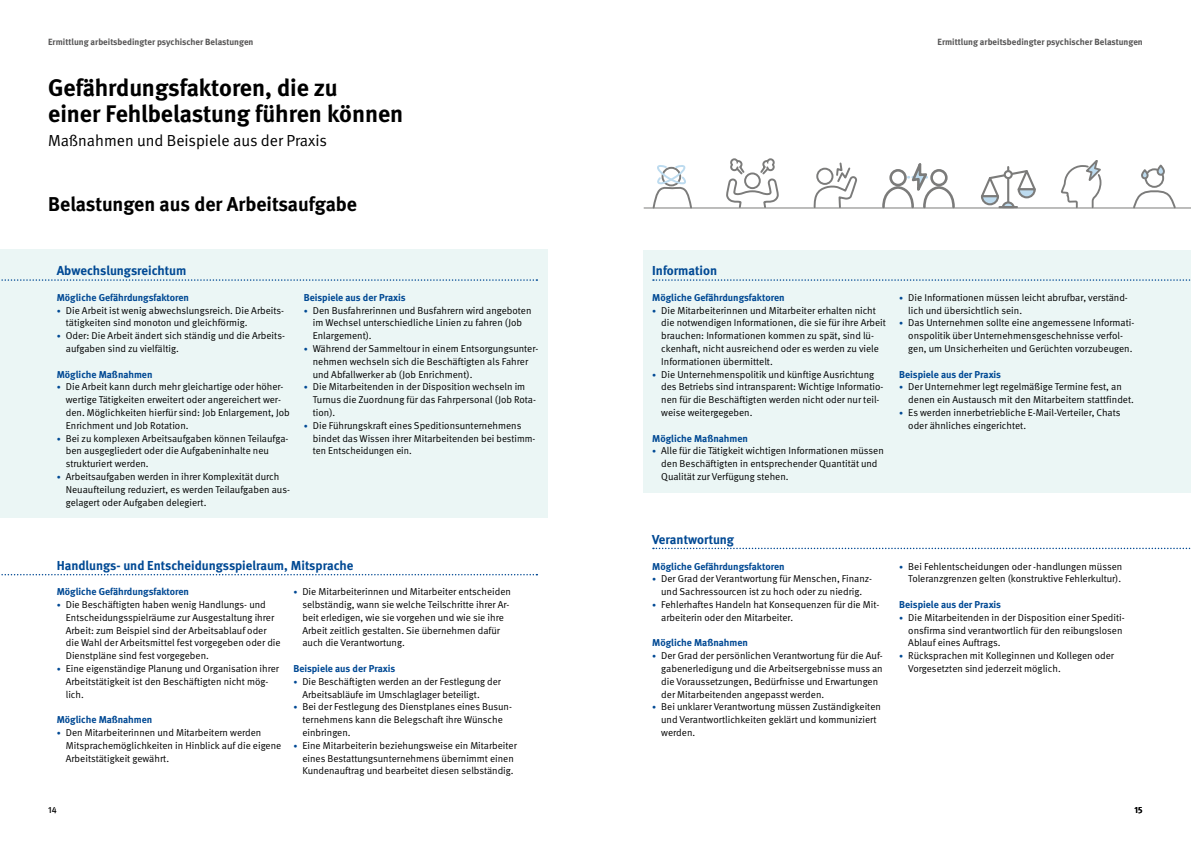
<style>
.page{position:relative;width:1191px;height:842px;background:#fff}
.page>*{position:absolute;margin:0;border:0;box-sizing:border-box;transform-origin:0 0}
._01_Überschriften_C_-_Überschrift_schwarz{font:700 24px/26px "DGUV Meta";color:#000}
._01_Überschriften_D_-_Überschrift_schwarz{font:700 20px "DGUV Meta";color:#000}
._01_Überschriften_C_-_Unter-Überschrift_s{font:16px "DGUV Meta";color:#000}
._01_Überschriften_Zwischenüberschrift_Bla{font:700 13px "DGUV Meta";color:#004994}
._01_Überschriften_Überschrift_Gefährdungs{font:700 13px "DGUV Meta";color:#004994}
.t1{font:10px/12.8px "DGUV Meta";color:#000}
._01_Überschriften_Zwischenüberschrift_Bla-2{font:700 10px "DGUV Meta";color:#004994}
.t2{font:700 9px "DGUV Meta";color:#575656}
.t3{font:500 9px "DGUV Meta";color:#000}
.s1{font-size:8px;color:#004994}
</style>
<div class="page">
<div style="left:643px;top:250px;width:548px;height:243px;background:#ebf6f5"></div>
<div style="left:0;top:250px;width:547px;height:268px;background:#ebf6f5"></div>
<svg style="left:1px;top:279px;width:536px;height:2px"></svg>
<svg style="left:1px;top:574px;width:536px;height:1px"></svg>
<svg style="left:653px;top:279px;width:538px;height:2px"></svg>
<svg style="left:653px;top:548px;width:538px;height:1px"></svg>
<hr style="left:643px;top:207px;width:548px;height:1px;background:#7b7b7a">
<svg style="left:643px;top:158px;width:221px;height:51px"></svg>
<svg style="left:872px;top:160px;width:313px;height:49px"></svg>
<div style="left:1141px;top:169px;width:7px;height:10px;border:2px solid #7b7b7a;border-radius:3px"></div>
<p class="t2" style="left:48px;top:36px;width:207px">Ermittlung arbeitsbedingter psychischer Belastungen</p>
<p class="t2" style="left:937px;top:36px;width:207px">Ermittlung arbeitsbedingter psychischer Belastungen</p>
<h1 class="_01_Überschriften_C_-_Überschrift_schwarz" style="left:48px;top:75px;width:357px">Gefährdungsfaktoren, die zu<br>einer Fehlbelastung führen können</h1>
<h1 class="_01_Überschriften_C_-_Unter-Überschrift_s" style="left:48px;top:131px;width:280px">Maßnahmen und Beispiele aus der Praxis</h1>
<h1 class="_01_Überschriften_D_-_Überschrift_schwarz" style="left:48px;top:192px;width:310px">Belastungen aus der Arbeitsaufgabe</h1>
<h2 class="_01_Überschriften_Zwischenüberschrift_Bla" style="left:57px;top:263px;width:131px">Abwechslungsreichtum</h2>
<h3 class="_01_Überschriften_Zwischenüberschrift_Bla-2" style="left:57px;top:291px;width:134px">Mögliche Gefährdungsfaktoren</h3>
<p class="t1" style="left:66px;top:304px;width:220px;text-indent:-9px"><span class="s1">•</span> Die Arbeit ist wenig abwechslungsreich. Die Arbeits&shy;tätigkeiten sind monoton und gleichförmig.</p>
<p class="t1" style="left:66px;top:330px;width:221px;text-indent:-9px"><span class="s1">•</span> Oder: Die Arbeit ändert sich ständig und die Arbeits&shy;aufgaben sind zu vielfältig.</p>
<h3 class="_01_Überschriften_Zwischenüberschrift_Bla-2" style="left:57px;top:368px;width:97px">Mögliche Maßnahmen</h3>
<p class="t1" style="left:66px;top:381px;width:225px;text-indent:-9px"><span class="s1">•</span> Die Arbeit kann durch mehr gleichartige oder höher&shy;wertige Tätigkeiten erweitert oder angereichert wer&shy;den. Möglichkeiten hierfür sind: Job Enlargement, Job Enrichment und Job Rotation.</p>
<p class="t1" style="left:66px;top:432px;width:224px;text-indent:-9px"><span class="s1">•</span> Bei zu komplexen Arbeitsaufgaben können Teilaufga&shy;ben ausgegliedert oder die Aufgabeninhalte neu strukturiert werden.</p>
<p class="t1" style="left:66px;top:470px;width:226px;text-indent:-9px"><span class="s1">•</span> Arbeitsaufgaben werden in ihrer Komplexität durch<br>Neuaufteilung reduziert, es werden Teilaufgaben aus&shy;gelagert oder Aufgaben delegiert.</p>
<h3 class="_01_Überschriften_Zwischenüberschrift_Bla-2" style="left:304px;top:291px;width:103px">Beispiele aus der Praxis</h3>
<p class="t1" style="left:313px;top:304px;width:220px;text-indent:-9px"><span class="s1">•</span> Den Busfahrerinnen und Busfahrern wird angeboten im Wechsel unterschiedliche Linien zu fahren (Job<br>Enlargement).</p>
<p class="t1" style="left:313px;top:342px;width:227px;text-indent:-9px"><span class="s1">•</span> Während der Sammeltour in einem Entsorgungsunter&shy;nehmen wechseln sich die Beschäftigten als Fahrer und Abfallwerker ab (Job Enrichment).</p>
<p class="t1" style="left:313px;top:381px;width:225px;text-indent:-9px"><span class="s1">•</span> Die Mitarbeitenden in der Disposition wechseln im<br>Turnus die Zuordnung für das Fahrpersonal (Job Rota&shy;tion).</p>
<p class="t1" style="left:313px;top:419px;width:224px;text-indent:-9px"><span class="s1">•</span> Die Führungskraft eines Speditionsunternehmens bindet das Wissen ihrer Mitarbeitenden bei bestimm&shy;ten Entscheidungen ein.</p>
<h2 class="_01_Überschriften_Zwischenüberschrift_Bla" style="left:57px;top:557px;width:298px">Handlungs- und Entscheidungsspielraum, Mitsprache</h2>
<h3 class="_01_Überschriften_Zwischenüberschrift_Bla-2" style="left:57px;top:586px;width:134px">Mögliche Gefährdungsfaktoren</h3>
<p class="t1" style="left:66px;top:598px;width:216px;text-indent:-9px"><span class="s1">•</span> Die Beschäftigten haben wenig Handlungs- und Entscheidungsspielräume zur Ausgestaltung ihrer Arbeit: zum Beispiel sind der Arbeitsablauf oder die Wahl der Arbeitsmittel fest vorgegeben oder die Dienstpläne sind fest vorgegeben.</p>
<p class="t1" style="left:66px;top:662px;width:215px;text-indent:-9px"><span class="s1">•</span> Eine eigenständige Planung und Organisation ihrer<br>Arbeitstätigkeit ist den Beschäftigten nicht mög&shy;lich.</p>
<h3 class="_01_Überschriften_Zwischenüberschrift_Bla-2" style="left:57px;top:714px;width:97px">Mögliche Maßnahmen</h3>
<p class="t1" style="left:66px;top:726px;width:217px;text-indent:-9px"><span class="s1">•</span> Den Mitarbeiterinnen und Mitarbeitern werden<br>Mitsprachemöglichkeiten in Hinblick auf die eigene<br>Arbeitstätigkeit gewährt.</p>
<p class="t1" style="left:302px;top:586px;width:210px;text-indent:-9px"><span class="s1">•</span> Die Mitarbeiterinnen und Mitarbeiter entscheiden selbständig, wann sie welche Teilschritte ihrer Ar&shy;beit erledigen, wie sie vorgehen und wie sie ihre Arbeit zeitlich gestalten. Sie übernehmen dafür auch die Verantwortung.</p>
<h3 class="_01_Überschriften_Zwischenüberschrift_Bla-2" style="left:293px;top:663px;width:103px">Beispiele aus der Praxis</h3>
<p class="t1" style="left:302px;top:675px;width:200px;text-indent:-9px"><span class="s1">•</span> Die Beschäftigten werden an der Festlegung der<br>Arbeitsabläufe im Umschlaglager beteiligt.</p>
<p class="t1" style="left:302px;top:701px;width:211px;text-indent:-9px"><span class="s1">•</span> Bei der Festlegung des Dienstplanes eines Busun&shy;ternehmens kann die Belegschaft ihre Wünsche einbringen.</p>
<p class="t1" style="left:302px;top:739px;width:216px;text-indent:-9px"><span class="s1">•</span> Eine Mitarbeiterin beziehungsweise ein Mitarbeiter eines Bestattungsunternehmens übernimmt einen<br>Kundenauftrag und bearbeitet diesen selbständig.</p>
<p class="_01_Überschriften_Überschrift_Gefährdungs" style="left:652px;top:263px;width:66px">Information</p>
<h3 class="_01_Überschriften_Zwischenüberschrift_Bla-2" style="left:652px;top:291px;width:134px">Mögliche Gefährdungsfaktoren</h3>
<p class="t1" style="left:661px;top:304px;width:226px;text-indent:-9px"><span class="s1">•</span> Die Mitarbeiterinnen und Mitarbeiter erhalten nicht die notwendigen Informationen, die sie für ihre Arbeit brauchen: Informationen kommen zu spät, sind lü&shy;ckenhaft, nicht ausreichend oder es werden zu viele Informationen übermittelt.</p>
<p class="t1" style="left:661px;top:368px;width:224px;text-indent:-9px"><span class="s1">•</span> Die Unternehmenspolitik und künftige Ausrichtung des Betriebs sind intransparent: Wichtige Informatio&shy;nen für die Beschäftigten werden nicht oder nur teil&shy;weise weitergegeben.</p>
<h3 class="_01_Überschriften_Zwischenüberschrift_Bla-2" style="left:652px;top:432px;width:97px">Mögliche Maßnahmen</h3>
<p class="t1" style="left:661px;top:445px;width:224px;text-indent:-9px"><span class="s1">•</span> Alle für die Tätigkeit wichtigen Informationen müssen den Beschäftigten in entsprechender Quantität und<br>Qualität zur Verfügung stehen.</p>
<p class="t1" style="left:908px;top:291px;width:221px;text-indent:-9px"><span class="s1">•</span> Die Informationen müssen leicht abrufbar, verständ&shy;lich und übersichtlich sein.</p>
<p class="t1" style="left:908px;top:317px;width:227px;text-indent:-9px"><span class="s1">•</span> Das Unternehmen sollte eine angemessene Informati&shy;onspolitik über Unternehmensgeschehnisse verfol&shy;gen, um Unsicherheiten und Gerüchten vorzubeugen.</p>
<h3 class="_01_Überschriften_Zwischenüberschrift_Bla-2" style="left:899px;top:368px;width:103px">Beispiele aus der Praxis</h3>
<p class="t1" style="left:908px;top:381px;width:227px;text-indent:-9px"><span class="s1">•</span> Der Unternehmer legt regelmäßige Termine fest, an denen ein Austausch mit den Mitarbeitern stattfindet.</p>
<p class="t1" style="left:908px;top:406px;width:214px;text-indent:-9px"><span class="s1">•</span> Es werden innerbetriebliche E-Mail-Verteiler, Chats oder ähnliches eingerichtet.</p>
<p class="_01_Überschriften_Überschrift_Gefährdungs" style="left:652px;top:532px;width:83px">Verantwortung</p>
<h3 class="_01_Überschriften_Zwischenüberschrift_Bla-2" style="left:652px;top:560px;width:134px">Mögliche Gefährdungsfaktoren</h3>
<p class="t1" style="left:652px;top:573px;width:221px;text-align:center"><span class="s1">•</span> Der Grad der Verantwortung für Menschen, Finanz&shy;und Sachressourcen ist zu hoch oder zu niedrig.</p>
<p class="t1" style="left:661px;top:598px;width:219px;text-indent:-9px"><span class="s1">•</span> Fehlerhaftes Handeln hat Konsequenzen für die Mit&shy;arbeiterin oder den Mitarbeiter.</p>
<h3 class="_01_Überschriften_Zwischenüberschrift_Bla-2" style="left:652px;top:637px;width:97px">Mögliche Maßnahmen</h3>
<p class="t1" style="left:661px;top:650px;width:223px;text-indent:-9px"><span class="s1">•</span> Der Grad der persönlichen Verantwortung für die Auf&shy;gabenerledigung und die Arbeitsergebnisse muss an die Voraussetzungen, Bedürfnisse und Erwartungen der Mitarbeitenden angepasst werden.</p>
<p class="t1" style="left:661px;top:701px;width:221px;text-indent:-9px"><span class="s1">•</span> Bei unklarer Verantwortung müssen Zuständigkeiten und Verantwortlichkeiten geklärt und kommuniziert werden.</p>
<p class="t1" style="left:899px;top:560px;width:224px;text-align:right"><span class="s1">•</span> Bei Fehlentscheidungen oder -handlungen müssen<br>Toleranzgrenzen gelten (konstruktive Fehlerkultur).</p>
<h3 class="_01_Überschriften_Zwischenüberschrift_Bla-2" style="left:899px;top:599px;width:103px">Beispiele aus der Praxis</h3>
<p class="t1" style="left:908px;top:611px;width:218px;text-indent:-9px"><span class="s1">•</span> Die Mitarbeitenden in der Disposition einer Spediti&shy;onsfirma sind verantwortlich für den reibungslosen<br>Ablauf eines Auftrags.</p>
<p class="t1" style="left:908px;top:650px;width:207px;text-indent:-9px"><span class="s1">•</span> Rücksprachen mit Kolleginnen und Kollegen oder<br>Vorgesetzten sind jederzeit möglich.</p>
<p class="t3" style="left:48px;top:804px;width:10px">14</p>
<p class="t3" style="left:1134px;top:804px;width:10px">15</p>
</div>
